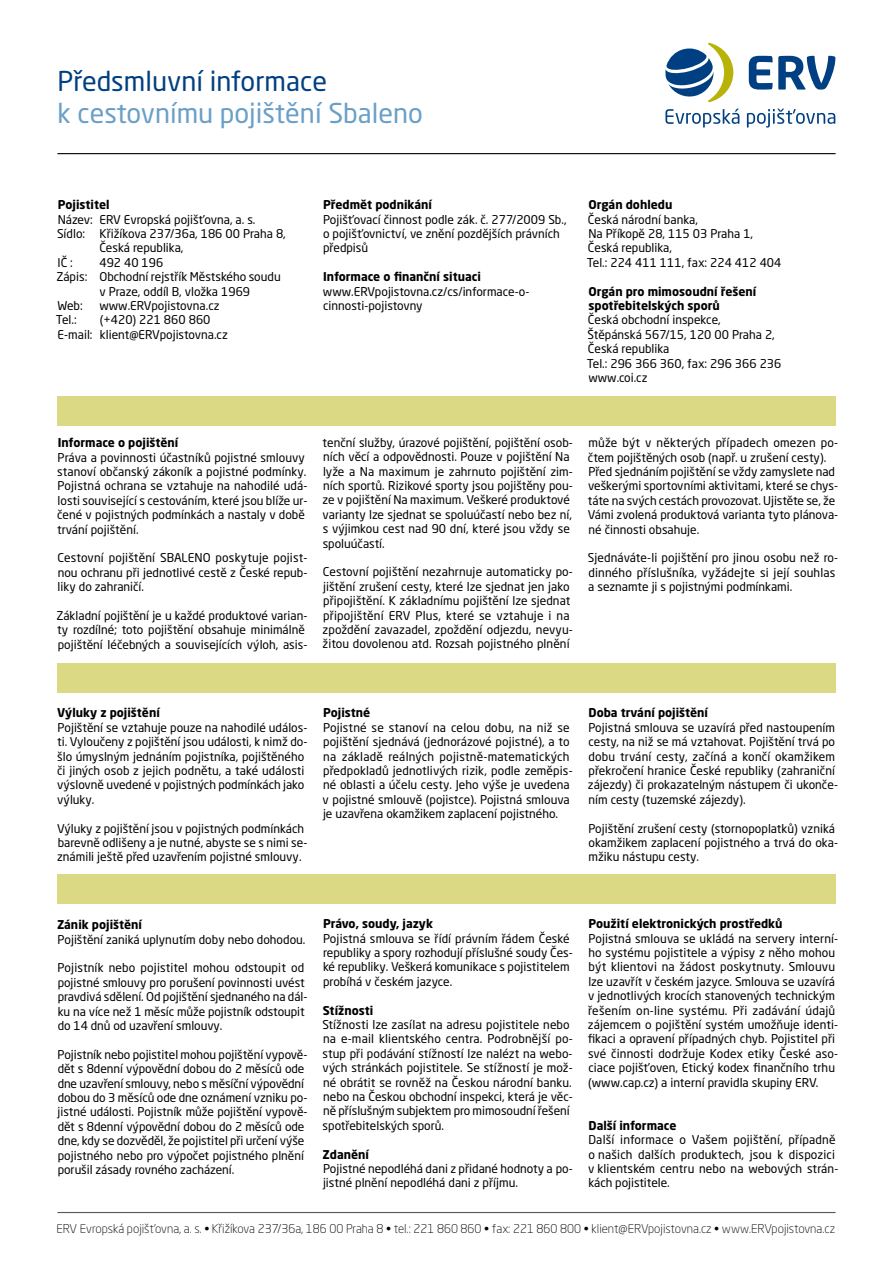
<style>
.page{position:relative;width:893px;height:1263px;background:#fff}
.page>*{position:absolute;margin:0;border:0;box-sizing:border-box;transform-origin:0 0}
.t1{font:27px "Neo Sans Pro";color:#6a9fc7}
.t2{font:27px "Neo Sans Pro";color:#003f81}
.t3{font:300 12.15px "Neo Sans Pro";color:#000}
.t4{font:12px/14.4px "Neo Sans Pro";color:#000}
.t5{font:700 12px/14.4px "Neo Sans Pro";color:#000}
</style>
<div class="page">
<hr style="left:57px;top:1212px;width:779px;height:1px;background:#58595b">
<div style="left:57px;top:396px;width:779px;height:29px;background:#dbd983"></div>
<div style="left:57px;top:663px;width:779px;height:30px;background:#dbd983"></div>
<div style="left:57px;top:874px;width:779px;height:30px;background:#dbd983"></div>
<hr style="left:57px;top:153px;width:779px;height:1px;background:#000">
<svg style="left:749px;top:56px;width:86px;height:34px"></svg>
<svg style="left:665px;top:109px;width:74px;height:18px"></svg>
<svg style="left:747px;top:109px;width:88px;height:18px"></svg>
<svg style="left:665px;top:43px;width:68px;height:59px"></svg>
<h1 class="t2" style="left:57px;top:64px;width:271px">Předsmluvní informace</h1>
<h1 class="t1" style="left:57px;top:97px;width:367px">k cestovnímu pojištění Sbaleno</h1>
<p class="t5" style="left:58px;top:197px;width:53px">Pojistitel</p>
<p class="t4" style="left:58px;top:212px;width:44px">Název: ERV</p>
<p class="t4" style="left:124px;top:212px;width:133px">Evropská pojišťovna, a. s.</p>
<p class="t4" style="left:57px;top:226px;width:230px">Sídlo: Křižíkova 237/36a, 186 00 Praha 8,</p>
<p class="t4" style="left:99px;top:241px;width:86px">Česká republika,</p>
<p class="t4" style="left:58px;top:255px;width:17px">IČ :</p>
<p class="t4" style="left:99px;top:255px;width:66px">492 40 196</p>
<p class="t4" style="left:56px;top:269px;width:226px">Zápis: Obchodní rejstřík Městského soudu</p>
<p class="t4" style="left:99px;top:284px;width:152px">v Praze, oddíl B, vložka 1969</p>
<p class="t4" style="left:57px;top:298px;width:27px">Web:</p>
<p class="t4" style="left:99px;top:298px;width:122px">www.ervpojistovna.cz</p>
<p class="t4" style="left:56px;top:313px;width:22px">Tel.:</p>
<p class="t4" style="left:58px;top:313px;width:172px;text-indent:42px">(+420) 221 860 860<br>E-mail: klient@ERVpojistovna.cz</p>
<p class="t5" style="left:323px;top:197px;width:110px">Předmět podnikání</p>
<p class="t4" style="left:323px;top:212px;width:245px">Pojišťovací činnost podle zák. č. 277/2009 Sb., o pojišťovnictví, ve znění pozdějších právních předpisů</p>
<p class="t5" style="left:323px;top:269px;width:159px">Informace o finanční situaci</p>
<p class="t4" style="left:323px;top:284px;width:208px">www.ERVpojistovna.cz/cs/informace-o&shy;cinnosti-pojistovny</p>
<p class="t5" style="left:588px;top:197px;width:85px">Orgán dohledu</p>
<p class="t4" style="left:587px;top:212px;width:196px">Česká národní banka,<br>Na Příkopě 28, 115 03 Praha 1,<br>Česká republika,<br>Tel.: 224 411 111, fax: 224 412 404</p>
<p class="t5" style="left:588px;top:284px;width:169px">Orgán pro mimosoudní řešení spotřebitelských sporů</p>
<p class="t4" style="left:587px;top:313px;width:196px">Česká obchodní inspekce,<br>Štěpánská 567/15, 120 00 Praha 2,<br>Česká republika<br>Tel.: 296 366 360, fax: 296 366 236 www.coi.cz</p>
<p class="t5" style="left:58px;top:435px;width:122px">Informace o pojištění</p>
<p class="t4" style="left:57px;top:450px;width:252px">Práva a povinnosti účastníků pojistné smlouvy stanoví občanský zákoník a pojistné podmínky.<br>Pojistná ochrana se vztahuje na nahodilé udá&shy;losti související s cestováním, které jsou blíže ur&shy;čené v pojistných podmínkách a nastaly v době trvání pojištění.</p>
<p class="t4" style="left:58px;top:551px;width:251px;text-align:justify">Cestovní pojištění SBALENO poskytuje pojist&shy;nou ochranu při jednotlivé cestě z České repub&shy;liky do zahraničí.</p>
<p class="t4" style="left:56px;top:608px;width:252px">Základní pojištění je u každé produktové varian&shy;ty rozdílné; toto pojištění obsahuje minimálně pojištění léčebných a souvisejících výloh, asis-</p>
<p class="t4" style="left:323px;top:435px;width:252px">tenční služby, úrazové pojištění, pojištění osob&shy;ních věcí a odpovědnosti. Pouze v pojištění Na lyže a Na maximum je zahrnuto pojištění zim&shy;ních sportů. Rizikové sporty jsou pojištěny pou&shy;ze v pojištění Na maximum. Veškeré produktové varianty lze sjednat se spoluúčastí nebo bez ní, s výjimkou cest nad 90 dní, které jsou vždy se spoluúčastí.</p>
<p class="t4" style="left:323px;top:565px;width:251px">Cestovní pojištění nezahrnuje automaticky po&shy;jištění zrušení cesty, které lze sjednat jen jako připojištění. K základnímu pojištění lze sjednat připojištění ERV</p>
<p class="t4" style="left:323px;top:608px;width:252px;text-indent:93px">Plus, které se vztahuje i na zpoždění zavazadel, zpoždění odjezdu, nevyu&shy;žitou dovolenou atd. Rozsah pojistného plnění</p>
<p class="t4" style="left:588px;top:435px;width:252px">může být v některých případech omezen po&shy;čtem pojištěných osob (např. u zrušení cesty).<br>Před sjednáním pojištění se vždy zamyslete nad veškerými sportovními aktivitami, které se chys&shy;táte na svých cestách provozovat. Ujistěte se, že Vámi zvolená produktová varianta tyto plánova&shy;né činnosti obsahuje.</p>
<p class="t4" style="left:588px;top:551px;width:252px">Sjednáváte-li pojištění pro jinou osobu než ro&shy;dinného příslušníka, vyžádejte si její souhlas a seznamte ji s pojistnými podmínkami.</p>
<p class="t5" style="left:57px;top:705px;width:104px">Výluky z pojištění</p>
<p class="t4" style="left:57px;top:720px;width:252px">Pojištění se vztahuje pouze na nahodilé událos&shy;ti. Vyloučeny z pojištění jsou události, k nimž do&shy;šlo úmyslným jednáním pojistníka, pojištěného či jiných osob z jejich podnětu, a také události výslovně uvedené v pojistných podmínkách jako výluky.</p>
<p class="t4" style="left:57px;top:821px;width:252px">Výluky z pojištění jsou v pojistných podmínkách barevně odlišeny a je nutné, abyste se s nimi se&shy;známili ještě před uzavřením pojistné smlouvy.</p>
<p class="t5" style="left:323px;top:705px;width:49px">Pojistné</p>
<p class="t4" style="left:323px;top:720px;width:252px">Pojistné se stanoví na celou dobu, na niž se pojištění sjednává (jednorázové pojistné), a to na základě reálných pojistně-matematických předpokladů jednotlivých rizik, podle zeměpis&shy;né oblasti a účelu cesty. Jeho výše je uvedena v pojistné smlouvě (pojistce). Pojistná smlouva je uzavřena okamžikem zaplacení pojistného.</p>
<p class="t5" style="left:588px;top:705px;width:121px">Doba trvání pojištění</p>
<p class="t4" style="left:588px;top:720px;width:252px">Pojistná smlouva se uzavírá před nastoupením cesty, na niž se má vztahovat. Pojištění trvá po dobu trvání cesty, začíná a končí okamžikem překročení hranice České republiky (zahraniční zájezdy) či prokazatelným nástupem či ukonče&shy;ním cesty (tuzemské zájezdy).</p>
<p class="t4" style="left:588px;top:821px;width:251px">Pojištění zrušení cesty (stornopoplatků) vzniká okamžikem zaplacení pojistného a trvá do oka&shy;mžiku nástupu cesty.</p>
<p class="t5" style="left:57px;top:917px;width:86px">Zánik pojištění</p>
<p class="t4" style="left:58px;top:932px;width:249px">Pojištění zaniká uplynutím doby nebo dohodou.</p>
<p class="t4" style="left:58px;top:960px;width:251px">Pojistník nebo pojistitel mohou odstoupit od pojistné smlouvy pro porušení povinnosti uvést pravdivá sdělení. Od pojištění sjednaného na dál&shy;ku na více než 1 měsíc může pojistník odstoupit do 14 dnů od uzavření smlouvy.</p>
<p class="t4" style="left:58px;top:1047px;width:251px">Pojistník nebo pojistitel mohou pojištění vypově&shy;dět s 8denní výpovědní dobou do 2 měsíců ode dne uzavření smlouvy, nebo s měsíční výpovědní dobou do 3 měsíců ode dne oznámení vzniku po&shy;jistné události. Pojistník může pojištění vypově&shy;dět s 8denní výpovědní dobou do 2 měsíců ode dne, kdy se dozvěděl, že pojistitel při určení výše pojistného nebo pro výpočet pojistného plnění porušil zásady rovného zacházení.</p>
<p class="t5" style="left:323px;top:916px;width:112px">Právo, soudy, jazyk</p>
<p class="t4" style="left:323px;top:931px;width:251px">Pojistná smlouva se řídí právním řádem České republiky a spory rozhodují příslušné soudy Čes&shy;ké republiky. Veškerá komunikace s pojistitelem probíhá v českém jazyce.</p>
<p class="t5" style="left:323px;top:1002px;width:52px">Stížnosti</p>
<p class="t4" style="left:322px;top:1017px;width:252px">Stížnosti lze zasílat na adresu pojistitele nebo na e-mail klientského centra. Podrobnější po&shy;stup při podávání stížností lze nalézt na webo&shy;vých stránkách pojistitele. Se stížností je mož&shy;né obrátit se rovněž na Českou národní banku. nebo na Českou obchodní inspekci, která je věc&shy;ně příslušným subjektem pro mimosoudní řešení spotřebitelských sporů.</p>
<p class="t5" style="left:322px;top:1146px;width:48px">Zdanění</p>
<p class="t4" style="left:323px;top:1161px;width:251px">Pojistné nepodléhá dani z přidané hodnoty a po&shy;jistné plnění nepodléhá dani z příjmu.</p>
<p class="t5" style="left:588px;top:916px;width:195px">Použití elektronických prostředků</p>
<p class="t4" style="left:588px;top:931px;width:252px">Pojistná smlouva se ukládá na servery interní&shy;ho systému pojistitele a výpisy z něho mohou být klientovi na žádost poskytnuty. Smlouvu lze uzavřít v českém jazyce. Smlouva se uzavírá v jednotlivých krocích stanovených technickým řešením on-line systému. Při zadávání údajů zájemcem o pojištění systém umožňuje identi&shy;fikaci a opravení případných chyb. Pojistitel při své činnosti dodržuje Kodex etiky České aso&shy;ciace pojišťoven, Etický kodex finančního trhu (www.cap.cz) a interní pravidla skupiny ERV.</p>
<p class="t5" style="left:588px;top:1118px;width:89px">Další informace</p>
<p class="t4" style="left:588px;top:1132px;width:252px">Další informace o Vašem pojištění, případně o našich dalších produktech, jsou k dispozici v klientském centru nebo na webových strán&shy;kách pojistitele.</p>
<p class="t3" style="left:56px;top:1221px;width:780px">ERV Evropská pojišťovna, a. s. • Křižíkova 237/36a, 186 00 Praha 8 • tel.: 221 860 860 • fax: 221 860 800 • klient@ERVpojistovna.cz • www.ERVpojistovna.cz</p>
</div>
